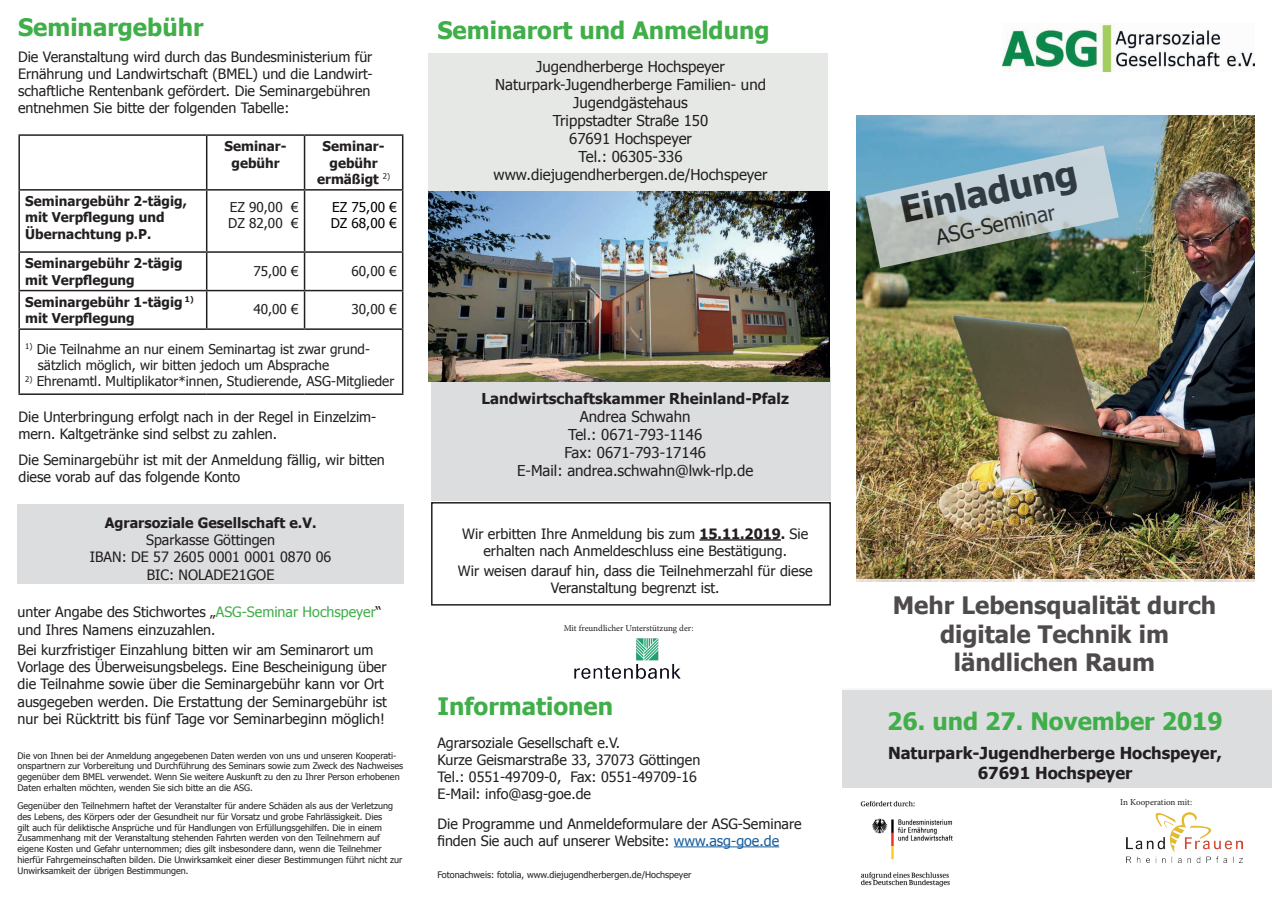
<style>
.page{position:relative;width:1272px;height:902px;background:#fff}
.page>*{position:absolute;margin:0;border:0;box-sizing:border-box;transform-origin:0 0}
.t1{font:700 36px "Tahoma";color:#231f20}
.t2{font:700 24px "Tahoma";color:#40ae49}
.t3{font:700 24px/28.8px "Tahoma";color:#231f20;text-align:center}
.t4{font:21px "Tahoma";color:#231f20}
.t5{font:700 16.5px "Tahoma";color:#231f20}
.t6{font:15px/18px "Tahoma";color:#231f20;text-align:center}
.t7{font:14.25px/17.1px "Tahoma";color:#231f20}
.t8{font:13.5px/16.2px "Tahoma";color:#231f20}
.t9{font:700 13.5px/16.2px "Tahoma";color:#231f20}
.t10{font:13.5px "Tahoma";color:#000}
.t11{font:9px/10.8px "Tahoma";color:#231f20}
.t12{font:9px "Minion Pro";color:#231f20}
.s1{font-weight:700}
.s2{color:#40ae49}
.s3{color:#175d9e}
</style>
<div class="page">
<img style="left:856px;top:116px;width:398px;height:463px">
<div style="left:842px;top:688px;width:429px;height:100px;background:#dcdddf"></div>
<img style="left:860px;top:801px;width:93px;height:86px">
<img style="left:1002px;top:23px;width:252px;height:48px">
<hr style="left:18px;top:504px;width:385px;height:4px;background:#dcdddf">
<hr style="left:18px;top:507px;width:385px;height:4px;background:#dcdddf">
<div style="left:18px;top:511px;width:385px;height:71px;background:#dcdddf"></div>
<hr style="left:18px;top:579px;width:385px;height:4px;background:#dcdddf">
<hr style="left:699px;top:539px;width:82px;height:1px;background:#231f20">
<div style="left:431px;top:502px;width:400px;height:103px;border:2px solid #231f20"></div>
<div style="left:429px;top:54px;width:399px;height:21px;background:#e6e8e6"></div>
<div style="left:429px;top:72px;width:399px;height:39px;background:#e6e8e6"></div>
<div style="left:429px;top:108px;width:399px;height:21px;background:#e6e8e6"></div>
<div style="left:429px;top:126px;width:399px;height:21px;background:#e6e8e6"></div>
<div style="left:429px;top:144px;width:399px;height:21px;background:#e6e8e6"></div>
<div style="left:429px;top:162px;width:399px;height:21px;background:#e6e8e6"></div>
<div style="left:429px;top:180px;width:399px;height:21px;background:#e6e8e6"></div>
<div style="left:431px;top:367px;width:399px;height:98px;background:#dcdddf"></div>
<div style="left:431px;top:453px;width:399px;height:48px;background:#dcdddf"></div>
<img style="left:574px;top:638px;width:107px;height:41px">
<svg style="left:865px;top:145px;width:253px;height:123px;background:#91aaad"></svg>
<hr style="left:673px;top:846px;width:106px;height:1px;background:#175d9e">
<hr style="left:18px;top:134px;width:189px;height:2px;background:#231f20">
<hr style="left:18px;top:136px;width:2px;height:53px;background:#231f20">
<hr style="left:207px;top:134px;width:97px;height:2px;background:#231f20">
<hr style="left:206px;top:136px;width:1px;height:53px;background:#231f20">
<hr style="left:304px;top:134px;width:99px;height:2px;background:#231f20">
<hr style="left:304px;top:136px;width:1px;height:53px;background:#231f20">
<hr style="left:402px;top:136px;width:1px;height:53px;background:#231f20">
<hr style="left:18px;top:189px;width:189px;height:1px;background:#231f20">
<hr style="left:18px;top:190px;width:2px;height:61px;background:#231f20">
<hr style="left:18px;top:251px;width:189px;height:2px;background:#231f20">
<hr style="left:18px;top:253px;width:2px;height:37px;background:#231f20">
<hr style="left:207px;top:251px;width:97px;height:2px;background:#231f20">
<hr style="left:304px;top:251px;width:99px;height:2px;background:#231f20">
<hr style="left:18px;top:290px;width:189px;height:1px;background:#231f20">
<hr style="left:18px;top:291px;width:2px;height:37px;background:#231f20">
<hr style="left:207px;top:290px;width:97px;height:1px;background:#231f20">
<hr style="left:304px;top:290px;width:99px;height:1px;background:#231f20">
<hr style="left:18px;top:328px;width:189px;height:2px;background:#231f20">
<hr style="left:18px;top:330px;width:2px;height:63px;background:#231f20">
<hr style="left:402px;top:330px;width:1px;height:63px;background:#231f20">
<hr style="left:18px;top:393px;width:189px;height:2px;background:#231f20">
<hr style="left:207px;top:393px;width:97px;height:2px;background:#231f20">
<hr style="left:304px;top:393px;width:99px;height:2px;background:#231f20">
<hr style="left:207px;top:189px;width:97px;height:1px;background:#231f20">
<hr style="left:206px;top:190px;width:1px;height:61px;background:#231f20">
<hr style="left:304px;top:189px;width:99px;height:1px;background:#231f20">
<hr style="left:304px;top:190px;width:1px;height:61px;background:#231f20">
<hr style="left:402px;top:190px;width:1px;height:61px;background:#231f20">
<hr style="left:206px;top:253px;width:1px;height:37px;background:#231f20">
<hr style="left:304px;top:253px;width:1px;height:37px;background:#231f20">
<hr style="left:402px;top:253px;width:1px;height:37px;background:#231f20">
<hr style="left:206px;top:291px;width:1px;height:37px;background:#231f20">
<hr style="left:304px;top:291px;width:1px;height:37px;background:#231f20">
<hr style="left:402px;top:291px;width:1px;height:37px;background:#231f20">
<hr style="left:207px;top:328px;width:97px;height:2px;background:#231f20">
<hr style="left:304px;top:328px;width:99px;height:2px;background:#231f20">
<svg style="left:842px;top:579px;width:429px;height:111px"></svg>
<img style="left:1126px;top:812px;width:116px;height:50px">
<img style="left:429px;top:191px;width:400px;height:190px">
<p class="t2" style="left:18px;top:11px;width:187px">Seminargebühr</p>
<p class="t7" style="left:18px;top:48px;width:356px">Die Veranstaltung wird durch das Bundesministerium für Ernährung und Landwirtschaft (BMEL) und die Landwirt&shy;schaftliche Rentenbank gefördert. Die Seminargebühren entnehmen Sie bitte der folgenden Tabelle:</p>
<p class="t9" style="left:225px;top:137px;width:63px;text-align:center">Seminar&shy;gebühr</p>
<p class="t9" style="left:317px;top:137px;width:74px;text-align:center">Seminar&shy;gebühr ermäßigt <sup>2)</sup></p>
<p class="t9" style="left:25px;top:192px;width:163px">Seminargebühr 2-tägig, mit Verpflegung und<br>Übernachtung p.P.</p>
<p class="t8" style="left:228px;top:198px;width:72px">EZ 90,00 €<br>DZ 82,00 €</p>
<p class="t10" style="left:332px;top:198px;width:66px">EZ 75,00 €</p>
<p class="t10" style="left:331px;top:214px;width:67px">DZ 68,00 €</p>
<p class="t9" style="left:25px;top:254px;width:159px">Seminargebühr 2-tägig mit Verpflegung</p>
<p class="t8" style="left:253px;top:262px;width:47px">75,00 €</p>
<p class="t8" style="left:351px;top:262px;width:47px">60,00 €</p>
<p class="t9" style="left:25px;top:293px;width:170px">Seminargebühr 1-tägig <sup>1) </sup>mit Verpflegung</p>
<p class="t8" style="left:253px;top:301px;width:47px">40,00 €</p>
<p class="t8" style="left:351px;top:301px;width:47px">30,00 €</p>
<p class="t8" style="left:38px;top:340px;width:333px;text-indent:-13px"><sup>1)</sup> Die Teilnahme an nur einem Seminartag ist zwar grund&shy;sätzlich möglich, wir bitten jedoch um Absprache</p>
<p class="t8" style="left:25px;top:372px;width:370px"><sup>2)</sup> Ehrenamtl. Multiplikator*innen, Studierende, ASG-Mitglieder</p>
<p class="t7" style="left:18px;top:407px;width:359px">Die Unterbringung erfolgt nach in der Regel in Einzelzim&shy;mern. Kaltgetränke sind selbst zu zahlen.</p>
<p class="t7" style="left:18px;top:450px;width:368px">Die Seminargebühr ist mit der Anmeldung fällig, wir bitten diese vorab auf das folgende Konto</p>
<p class="t7" style="left:90px;top:514px;width:243px;text-align:center"><span class="s1">Agrarsoziale Gesellschaft e.V.<br></span>Sparkasse Göttingen<br>IBAN: DE 57 2605 0001 0001 0870 06<br>BIC: NOLADE21GOE</p>
<p class="t7" style="left:18px;top:603px;width:365px">unter Angabe des Stichwortes „<span class="s2">ASG-Seminar Hochspeyer</span>“ und Ihres Namens einzuzahlen.</p>
<p class="t7" style="left:18px;top:640px;width:371px">Bei kurzfristiger Einzahlung bitten wir am Seminarort um Vorlage des Überweisungsbelegs. Eine Bescheinigung über die Teilnahme sowie über die Seminargebühr kann vor Ort ausgegeben werden. Die Erstattung der Seminargebühr ist nur bei Rücktritt bis fünf Tage vor Seminarbeginn möglich!</p>
<p class="t11" style="left:18px;top:749px;width:387px">Die von Ihnen bei der Anmeldung angegebenen Daten werden von uns und unseren Kooperati&shy;onspartnern zur Vorbereitung und Durchführung des Seminars sowie zum Zweck des Nachweises gegenüber dem BMEL verwendet. Wenn Sie weitere Auskunft zu den zu Ihrer Person erhobenen Daten erhalten möchten, wenden Sie sich bitte an die ASG.</p>
<p class="t11" style="left:18px;top:799px;width:386px">Gegenüber den Teilnehmern haftet der Veranstalter für andere Schäden als aus der Verletzung des Lebens, des Körpers oder der Gesundheit nur für Vorsatz und grobe Fahrlässigkeit. Dies<br>gilt auch für deliktische Ansprüche und für Handlungen von Erfüllungsgehilfen. Die in einem Zusammenhang mit der Veranstaltung stehenden Fahrten werden von den Teilnehmern auf eigene Kosten und Gefahr unternommen; dies gilt insbesondere dann, wenn die Teilnehmer hierfür Fahrgemeinschaften bilden. Die Unwirksamkeit einer dieser Bestimmungen führt nicht zur Unwirksamkeit der übrigen Bestimmungen.</p>
<p class="t2" style="left:437px;top:13px;width:333px">Seminarort und Anmeldung</p>
<p class="t6" style="left:536px;top:56px;width:190px">Jugendherberge Hochspeyer</p>
<p class="t6" style="left:495px;top:74px;width:272px">Naturpark-Jugendherberge Familien- und<br>Jugendgästehaus</p>
<p class="t6" style="left:553px;top:110px;width:157px">Trippstadter Straße 150</p>
<p class="t6" style="left:569px;top:128px;width:124px">67691 Hochspeyer</p>
<p class="t6" style="left:578px;top:146px;width:106px">Tel.: 06305-336</p>
<p class="t6" style="left:493px;top:164px;width:275px">www.diejugendherbergen.de/Hochspeyer</p>
<p class="t6" style="left:481px;top:388px;width:309px"><span class="s1">Landwirtschaftskammer Rheinland-Pfalz<br></span>Andrea Schwahn<br>Tel.: 0671-793-1146<br>Fax: 0671-793-17146</p>
<p class="t6" style="left:517px;top:460px;width:237px">E-Mail: andrea.schwahn@lwk-rlp.de</p>
<p class="t7" style="left:462px;top:524px;width:347px;text-align:center">Wir erbitten Ihre Anmeldung bis zum <span class="s1">15.11.2019.</span> Sie erhalten nach Anmeldeschluss eine Bestätigung.</p>
<p class="t7" style="left:458px;top:561px;width:356px;text-align:center">Wir weisen darauf hin, dass die Teilnehmerzahl für diese<br>Veranstaltung begrenzt ist.</p>
<p class="t12" style="left:563px;top:621px;width:131px">Mit freundlicher Unterstützung der:</p>
<p class="t2" style="left:437px;top:689px;width:177px">Informationen</p>
<p class="t7" style="left:437px;top:733px;width:264px">Agrarsoziale Gesellschaft e.V.<br>Kurze Geismarstraße 33, 37073 Göttingen Tel.: 0551-49709-0, Fax: 0551-49709-16<br>E-Mail: info@asg-goe.de</p>
<p class="t7" style="left:437px;top:814px;width:366px">Die Programme und Anmeldeformulare der ASG-Seminare finden Sie auch auf unserer Website: <span class="s3">www.asg-goe.de</span></p>
<p class="t11" style="left:437px;top:868px;width:255px">Fotonachweis: fotolia, www.diejugendherbergen.de/Hochspeyer</p>
<h1 class="t1" style="left:895px;top:186px;width:181px;rotate:-12deg">Einladung</h1>
<h3 class="t4" style="left:933px;top:223px;width:123px;rotate:-12deg">ASG-Seminar</h3>
<h2 class="t3" style="left:892px;top:589px;width:325px">Mehr Lebensqualität durch digitale Technik im ländlichen Raum</h2>
<p class="t2" style="left:887px;top:704px;width:337px">26. und 27. November 2019</p>
<p class="t5" style="left:888px;top:741px;width:335px">Naturpark-Jugendherberge Hochspeyer,</p>
<p class="t5" style="left:977px;top:760px;width:156px">67691 Hochspeyer</p>
<p class="t12" style="left:1120px;top:796px;width:73px">In Kooperation mit:</p>
</div>
